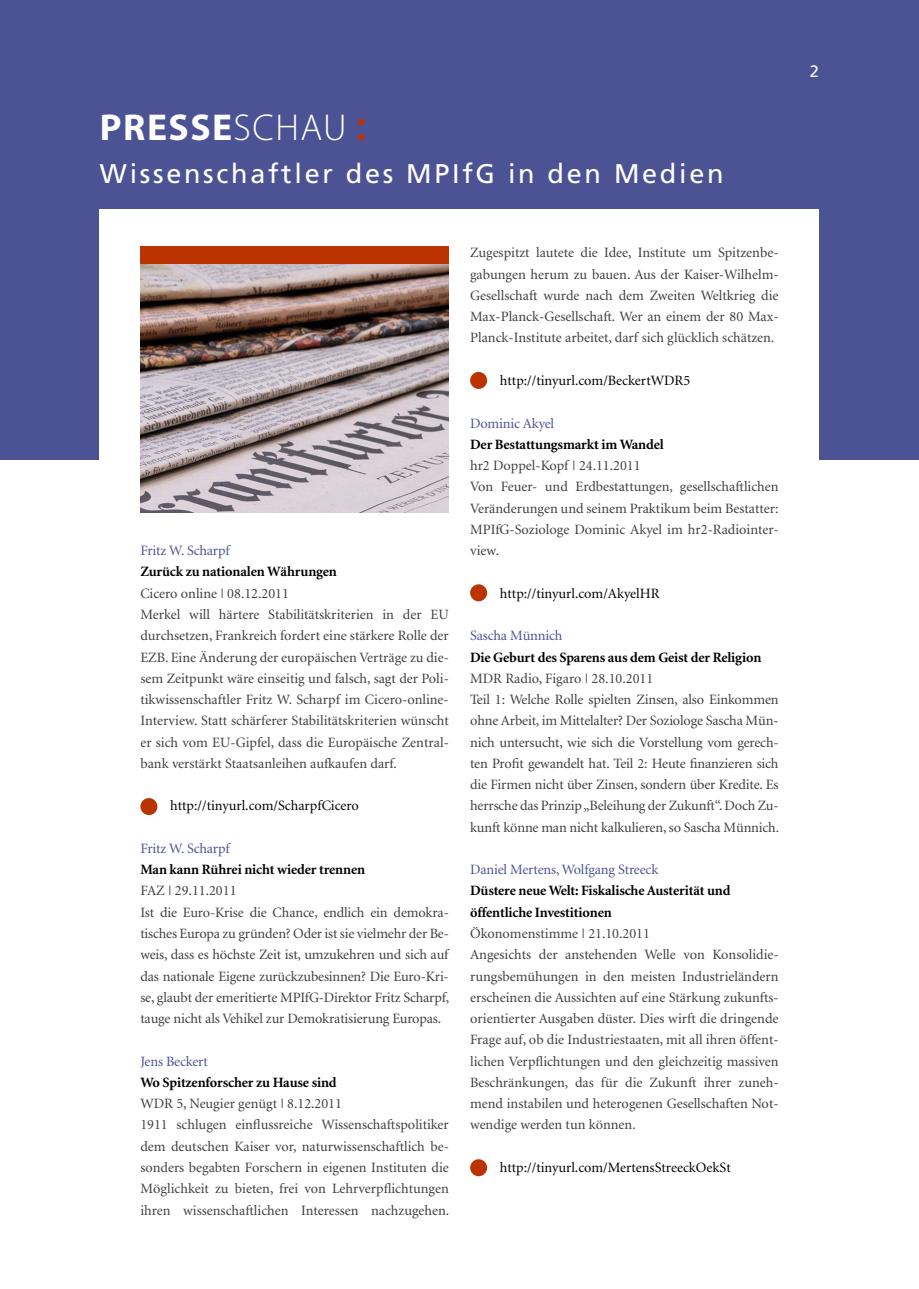
<style>
.page{position:relative;width:919px;height:1289px;background:#fff}
.page>*{position:absolute;margin:0;border:0;box-sizing:border-box;transform-origin:0 0}
.t1{font:700 37.5px "Myriad Pro";letter-spacing:.04em;color:#fff}
.t2{font:27px "Frutiger";letter-spacing:.1em;color:#fff}
.t3{font:16.5px "Frutiger";color:#fff}
.t4{font:14.25px/21.3px "Minion";color:#3e3d40}
.t5{font:700 14.25px/21.3px "Minion";letter-spacing:-.01em;color:#000}
.t6{font:14.25px "Minion";color:#000}
.t7{font:14.25px "Minion";letter-spacing:-.01em;color:#4b5394}
.s1{font-weight:300}
</style>
<div class="page">
<div style="left:0;top:0;width:918px;height:459px;background:#4b5394"></div>
<svg style="left:358px;top:119px;width:6px;height:6px"></svg>
<svg style="left:358px;top:134px;width:6px;height:6px"></svg>
<div style="left:100px;top:210px;width:719px;height:1023px;background:#fff"></div>
<img style="left:140px;top:263px;width:309px;height:249px">
<div style="left:140px;top:246px;width:309px;height:17px;background:#b30"></div>
<div style="left:140px;top:798px;width:17px;height:17px;background:#b30;border-radius:50%"></div>
<div style="left:470px;top:1159px;width:17px;height:17px;background:#b30;border-radius:50%"></div>
<div style="left:470px;top:584px;width:17px;height:17px;background:#b30;border-radius:50%"></div>
<div style="left:470px;top:372px;width:17px;height:17px;background:#b30;border-radius:50%"></div>
<h1 class="t1" style="left:100px;top:105px;width:248px">PRESSE<span class="s1">SCHAU</span></h1>
<h2 class="t2" style="left:100px;top:163px;width:625px">Wissenschaftler des MPIfG in den Medien</h2>
<p class="t7" style="left:140px;top:545px;width:91px">Fritz W. Scharpf</p>
<p class="t5" style="left:140px;top:562px;width:198px">Zurück zu nationalen Währungen</p>
<p class="t4" style="left:140px;top:583px;width:310px">Cicero online | 08.12.2011<br>Merkel will härtere Stabilitätskriterien in der EU durchsetzen, Frankreich fordert eine stärkere Rolle der EZB. Eine Änderung der europäischen Verträge zu die&shy;sem Zeitpunkt wäre einseitig und falsch, sagt der Poli&shy;tikwissenschaftler Fritz W. Scharpf im Cicero-online-Interview. Statt schärferer Stabilitätskriterien wünscht er sich vom EU-Gipfel, dass die Europäische Zentral&shy;bank verstärkt Staatsanleihen aufkaufen darf.</p>
<p class="t6" style="left:170px;top:800px;width:190px">http://tinyurl.com/ScharpfCicero</p>
<p class="t7" style="left:140px;top:842px;width:91px">Fritz W. Scharpf</p>
<p class="t5" style="left:140px;top:860px;width:226px">Man kann Rührei nicht wieder trennen</p>
<p class="t4" style="left:140px;top:881px;width:310px">FAZ | 29.11.2011<br>Ist die Euro-Krise die Chance, endlich ein demokra&shy;tisches Europa zu gründen? Oder ist sie vielmehr der Be&shy;weis, dass es höchste Zeit ist, umzukehren und sich auf das nationale Eigene zurückzubesinnen? Die Euro-Kri&shy;se, glaubt der emeritierte MPIfG-Direktor Fritz Scharpf, tauge nicht als Vehikel zur Demokratisierung Europas.</p>
<p class="t7" style="left:140px;top:1055px;width:69px">Jens Beckert</p>
<p class="t5" style="left:140px;top:1072px;width:198px">Wo Spitzenforscher zu Hause sind</p>
<p class="t4" style="left:140px;top:1094px;width:310px">WDR 5, Neugier genügt | 8.12.2011<br>1911 schlugen einflussreiche Wissenschaftspolitiker dem deutschen Kaiser vor, naturwissenschaftlich be&shy;sonders begabten Forschern in eigenen Instituten die Möglichkeit zu bieten, frei von Lehrverpflichtungen ihren wissenschaftlichen Interessen nachzugehen.</p>
<p class="t4" style="left:470px;top:243px;width:310px;text-align:justify">Zugespitzt lautete die Idee, Institute um Spitzenbe&shy;gabungen herum zu bauen. Aus der Kaiser-Wilhelm-Gesellschaft wurde nach dem Zweiten Weltkrieg die Max-Planck-Gesellschaft. Wer an einem der 80 Max-Planck-Institute arbeitet, darf sich glücklich schätzen.</p>
<p class="t6" style="left:500px;top:375px;width:192px">http://tinyurl.com/BeckertWDR5</p>
<p class="t7" style="left:470px;top:417px;width:86px">Dominic Akyel</p>
<p class="t5" style="left:470px;top:435px;width:195px">Der Bestattungsmarkt im Wandel</p>
<p class="t4" style="left:470px;top:456px;width:310px">hr2 Doppel-Kopf | 24.11.2011<br>Von Feuer- und Erdbestattungen, gesellschaftlichen Veränderungen und seinem Praktikum beim Bestatter:<br>MPIfG-Soziologe Dominic Akyel im hr2-Radiointer&shy;view.</p>
<p class="t6" style="left:500px;top:587px;width:161px">http://tinyurl.com/AkyelHR</p>
<p class="t7" style="left:470px;top:630px;width:94px">Sascha Münnich</p>
<p class="t5" style="left:470px;top:647px;width:293px">Die Geburt des Sparens aus dem Geist der Religion</p>
<p class="t4" style="left:470px;top:668px;width:310px">MDR Radio, Figaro | 28.10.2011<br>Teil 1: Welche Rolle spielten Zinsen, also Einkommen ohne Arbeit, im Mittelalter? Der Soziologe Sascha Mün&shy;nich untersucht, wie sich die Vorstellung vom gerech&shy;ten Profit gewandelt hat. Teil 2: Heute finanzieren sich die Firmen nicht über Zinsen, sondern über Kredite. Es herrsche das Prinzip „Beleihung der Zukunft“. Doch Zu&shy;kunft könne man nicht kalkulieren, so Sascha Münnich.</p>
<p class="t7" style="left:470px;top:864px;width:190px">Daniel Mertens, Wolfgang Streeck</p>
<p class="t5" style="left:470px;top:881px;width:262px">Düstere neue Welt: Fiskalische Austerität und öffentliche Investitionen</p>
<p class="t4" style="left:470px;top:924px;width:310px">Ökonomenstimme | 21.10.2011<br>Angesichts der anstehenden Welle von Konsolidie&shy;rungsbemühungen in den meisten Industrieländern erscheinen die Aussichten auf eine Stärkung zukunfts&shy;orientierter Ausgaben düster. Dies wirft die dringende Frage auf, ob die Industriestaaten, mit all ihren öffent&shy;lichen Verpflichtungen und den gleichzeitig massiven Beschränkungen, das für die Zukunft ihrer zuneh&shy;mend instabilen und heterogenen Gesellschaften Not&shy;wendige werden tun können.</p>
<p class="t6" style="left:500px;top:1161px;width:232px">http://tinyurl.com/MertensStreeckOekSt</p>
<p class="t3" style="left:809px;top:64px;width:11px">2</p>
</div>
